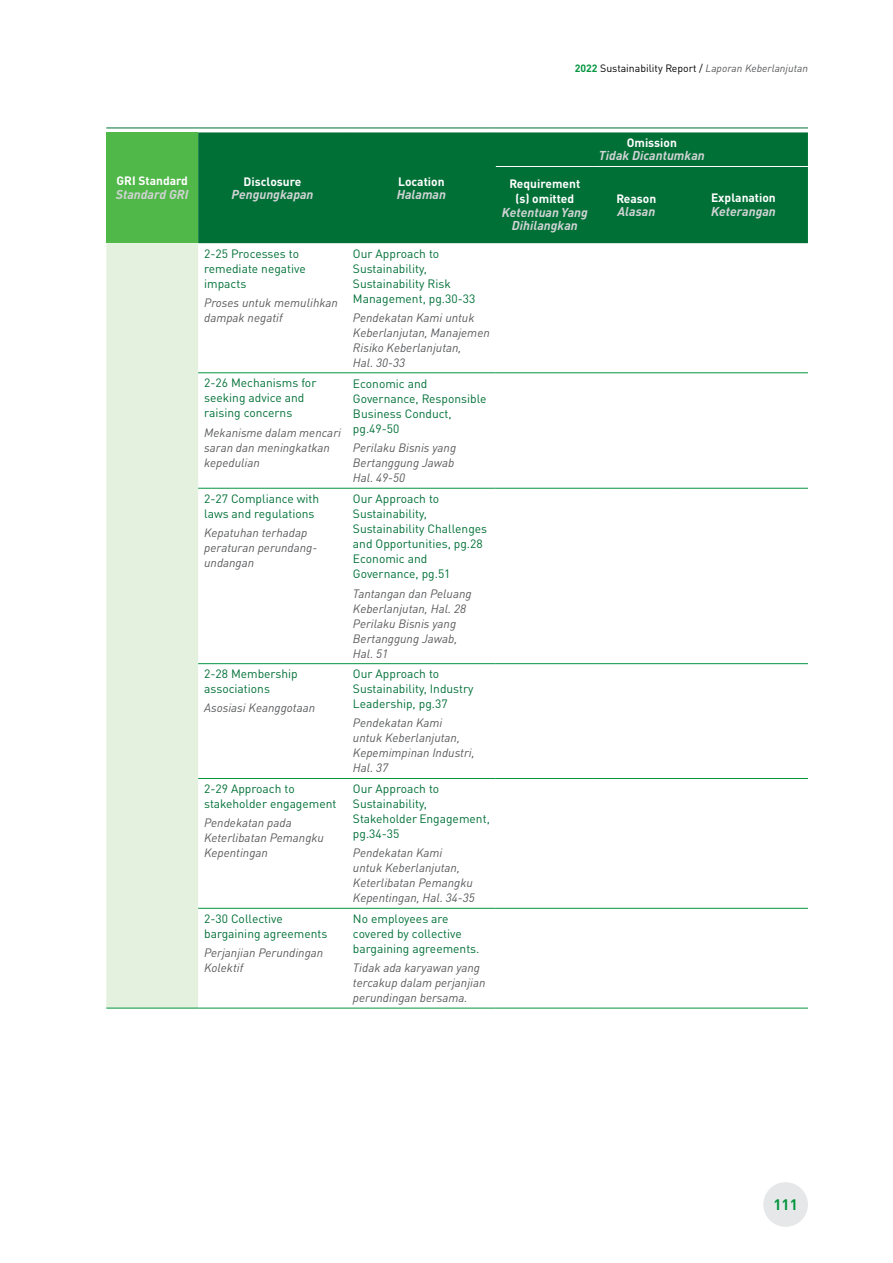
<style>
.page{position:relative;width:893px;height:1263px;background:#fff}
.page>*{position:absolute;margin:0;border:0;box-sizing:border-box;transform-origin:0 0}
.t1{font:700 15px "DIN Pro";color:#03953f}
.t2{font:italic 700 12.75px/13.5px "DIN Pro";color:#d1d3d4;text-align:center}
.t3{font:italic 12px/15px "DIN Pro";color:#58595b}
.t4{font:12px/15px "DIN Pro";color:#007037}
.t5{font:700 12px/15px "DIN Pro";color:#fff;text-align:center}
.t6{font:10.5px "DIN Pro";color:#000}
.s1{font-weight:700;color:#03953f}
.s2{font-style:italic;color:#58595b}
</style>
<div class="page">
<div style="left:106px;top:132px;width:92px;height:111px;background:#50b848"></div>
<div style="left:198px;top:132px;width:610px;height:111px;background:#007037"></div>
<div style="left:106px;top:243px;width:92px;height:765px;background:#e3f1de"></div>
<hr style="left:198px;top:372px;width:149px;height:1px;background:#03953f">
<hr style="left:347px;top:372px;width:149px;height:1px;background:#03953f">
<hr style="left:496px;top:372px;width:98px;height:1px;background:#03953f">
<hr style="left:594px;top:372px;width:85px;height:1px;background:#03953f">
<hr style="left:679px;top:372px;width:129px;height:1px;background:#03953f">
<hr style="left:198px;top:488px;width:149px;height:1px;background:#03953f">
<hr style="left:347px;top:488px;width:149px;height:1px;background:#03953f">
<hr style="left:496px;top:488px;width:98px;height:1px;background:#03953f">
<hr style="left:594px;top:488px;width:85px;height:1px;background:#03953f">
<hr style="left:679px;top:488px;width:129px;height:1px;background:#03953f">
<hr style="left:198px;top:663px;width:149px;height:1px;background:#03953f">
<hr style="left:347px;top:663px;width:149px;height:1px;background:#03953f">
<hr style="left:496px;top:663px;width:98px;height:1px;background:#03953f">
<hr style="left:594px;top:663px;width:85px;height:1px;background:#03953f">
<hr style="left:679px;top:663px;width:129px;height:1px;background:#03953f">
<hr style="left:198px;top:778px;width:149px;height:1px;background:#03953f">
<hr style="left:347px;top:778px;width:149px;height:1px;background:#03953f">
<hr style="left:496px;top:778px;width:98px;height:1px;background:#03953f">
<hr style="left:594px;top:778px;width:85px;height:1px;background:#03953f">
<hr style="left:679px;top:778px;width:129px;height:1px;background:#03953f">
<hr style="left:198px;top:908px;width:149px;height:1px;background:#03953f">
<hr style="left:347px;top:908px;width:149px;height:1px;background:#03953f">
<hr style="left:496px;top:908px;width:98px;height:1px;background:#03953f">
<hr style="left:594px;top:908px;width:85px;height:1px;background:#03953f">
<hr style="left:679px;top:908px;width:129px;height:1px;background:#03953f">
<hr style="left:106px;top:1008px;width:92px;height:1px;background:#03953f">
<hr style="left:198px;top:1008px;width:149px;height:1px;background:#03953f">
<hr style="left:347px;top:1008px;width:149px;height:1px;background:#03953f">
<hr style="left:496px;top:1008px;width:98px;height:1px;background:#03953f">
<hr style="left:594px;top:1008px;width:85px;height:1px;background:#03953f">
<hr style="left:679px;top:1008px;width:129px;height:1px;background:#03953f">
<hr style="left:106px;top:128px;width:92px;height:1px;background:#007037">
<hr style="left:198px;top:128px;width:149px;height:1px;background:#007037">
<hr style="left:347px;top:128px;width:149px;height:1px;background:#007037">
<hr style="left:496px;top:128px;width:98px;height:1px;background:#007037">
<hr style="left:594px;top:128px;width:85px;height:1px;background:#007037">
<hr style="left:679px;top:128px;width:129px;height:1px;background:#007037">
<hr style="left:496px;top:166px;width:98px;height:1px;background:#fff">
<hr style="left:594px;top:166px;width:85px;height:1px;background:#fff">
<hr style="left:679px;top:166px;width:129px;height:1px;background:#fff">
<div style="left:763px;top:1182px;width:45px;height:45px;background:#e6e7e8;border-radius:50%"></div>
<p class="t6" style="left:575px;top:60px;width:235px"><span class="s1">2022</span> Sustainability Report / <span class="s2">Laporan Keberlanjutan</span></p>
<p class="t5" style="left:116px;top:173px;width:73px">GRI Standard</p>
<p class="t2" style="left:116px;top:187px;width:74px">Standard GRI</p>
<p class="t5" style="left:244px;top:173px;width:59px">Disclosure</p>
<p class="t2" style="left:232px;top:187px;width:83px">Pengungkapan</p>
<p class="t5" style="left:398px;top:173px;width:48px">Location</p>
<p class="t2" style="left:397px;top:187px;width:51px">Halaman</p>
<p class="t4" style="left:204px;top:245px;width:103px">2-25 Processes to remediate negative impacts</p>
<p class="t3" style="left:204px;top:294px;width:135px">Proses untuk memulihkan dampak negatif</p>
<p class="t4" style="left:204px;top:375px;width:114px">2-26 Mechanisms for seeking advice and raising concerns</p>
<p class="t3" style="left:204px;top:424px;width:138px">Mekanisme dalam mencari saran dan meningkatkan kepedulian</p>
<p class="t4" style="left:204px;top:490px;width:117px">2-27 Compliance with laws and regulations</p>
<p class="t3" style="left:204px;top:524px;width:115px">Kepatuhan terhadap peraturan perundang&shy;undangan</p>
<p class="t4" style="left:204px;top:666px;width:95px">2-28 Membership associations</p>
<p class="t3" style="left:204px;top:700px;width:112px">Asosiasi Keanggotaan</p>
<p class="t4" style="left:204px;top:780px;width:134px">2-29 Approach to stakeholder engagement</p>
<p class="t3" style="left:204px;top:815px;width:121px">Pendekatan pada<br>Keterlibatan Pemangku<br>Kepentingan</p>
<p class="t4" style="left:204px;top:910px;width:125px">2-30 Collective bargaining agreements</p>
<p class="t3" style="left:204px;top:944px;width:121px">Perjanjian Perundingan<br>Kolektif</p>
<p class="t4" style="left:353px;top:245px;width:124px">Our Approach to<br>Sustainability,<br>Sustainability Risk<br>Management, pg.30-33</p>
<p class="t3" style="left:353px;top:309px;width:138px">Pendekatan Kami untuk<br>Keberlanjutan, Manajemen<br>Risiko Keberlanjutan,<br>Hal. 30-33</p>
<p class="t4" style="left:353px;top:375px;width:135px">Economic and<br>Governance, Responsible<br>Business Conduct, pg.49-50</p>
<p class="t3" style="left:353px;top:440px;width:105px">Perilaku Bisnis yang<br>Bertanggung Jawab<br>Hal. 49-50</p>
<p class="t4" style="left:353px;top:491px;width:136px">Our Approach to<br>Sustainability,<br>Sustainability Challenges and Opportunities, pg.28<br>Economic and<br>Governance, pg.51</p>
<p class="t3" style="left:353px;top:585px;width:120px">Tantangan dan Peluang<br>Keberlanjutan, Hal. 28<br>Perilaku Bisnis yang<br>Bertanggung Jawab,<br>Hal. 51</p>
<p class="t4" style="left:353px;top:666px;width:122px">Our Approach to<br>Sustainability, Industry<br>Leadership, pg.37</p>
<p class="t3" style="left:353px;top:715px;width:123px">Pendekatan Kami untuk Keberlanjutan,<br>Kepemimpinan Industri,<br>Hal. 37</p>
<p class="t4" style="left:353px;top:780px;width:138px">Our Approach to<br>Sustainability,<br>Stakeholder Engagement, pg.34-35</p>
<p class="t3" style="left:353px;top:845px;width:123px">Pendekatan Kami<br>untuk Keberlanjutan,<br>Keterlibatan Pemangku<br>Kepentingan, Hal. 34-35</p>
<p class="t4" style="left:353px;top:910px;width:128px">No employees are covered by collective bargaining agreements.</p>
<p class="t3" style="left:353px;top:959px;width:134px">Tidak ada karyawan yang tercakup dalam perjanjian perundingan bersama.</p>
<p class="t5" style="left:509px;top:176px;width:72px">Requirement (s) omitted</p>
<p class="t2" style="left:502px;top:204px;width:88px">Ketentuan Yang<br>Dihilangkan</p>
<p class="t5" style="left:627px;top:134px;width:52px">Omission</p>
<p class="t2" style="left:599px;top:148px;width:107px">Tidak Dicantumkan</p>
<p class="t5" style="left:616px;top:190px;width:41px">Reason</p>
<p class="t2" style="left:617px;top:204px;width:39px">Alasan</p>
<p class="t5" style="left:711px;top:190px;width:66px">Explanation</p>
<p class="t2" style="left:711px;top:204px;width:66px">Keterangan</p>
<p class="t1" style="left:773px;top:1193px;width:26px">111</p>
</div>
